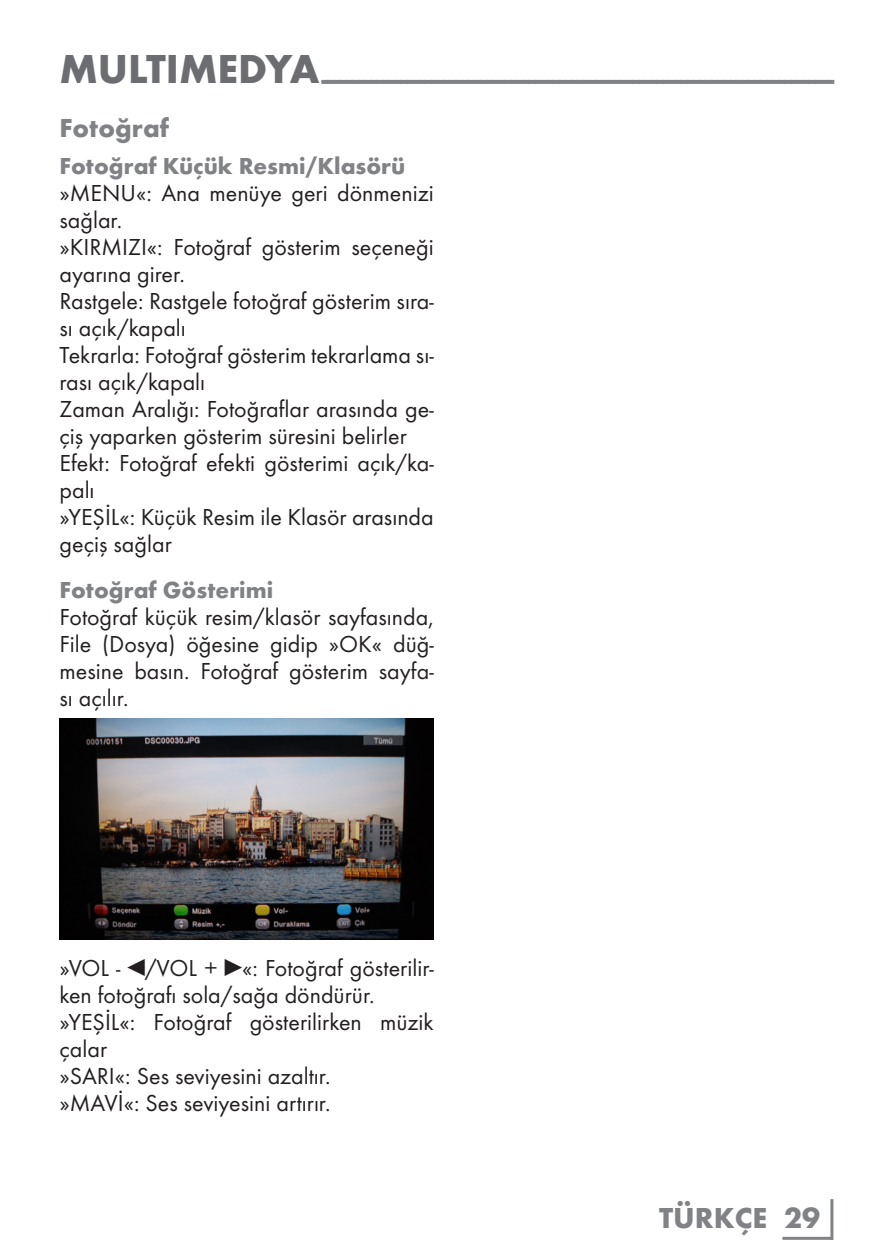
<style>
.page{position:relative;width:893px;height:1259px;background:#fff}
.page>*{position:absolute;margin:0;border:0;box-sizing:border-box;transform-origin:0 0}
.t1{font:700 30px "Futura TOT";color:#808285}
.t2{font:700 27px "Futura TOT";color:#808285}
.t3{font:24px/27px "Futura TOT Boo";color:#231f20}
.t4{font:700 24px "Futura TOT";color:#808285}
.s1{font-family:"Grund Son Dr";font-size:33px}
</style>
<div class="page">
<hr style="left:830px;top:1199px;width:3px;height:40px;background:#808285">
<hr style="left:782px;top:1236px;width:51px;height:3px;background:#808285">
<img style="left:60px;top:718px;width:374px;height:221px">
<p class="t1" style="left:60px;top:60px;width:776px"><sup>MULTIMEDYA</sup>------------------------------------------------------------------------------------</p>
<p class="t2" style="left:60px;top:111px;width:111px">Fotoğraf</p>
<p class="t4" style="left:60px;top:151px;width:347px">Fotoğraf Küçük Resmi/Klasörü</p>
<p class="t3" style="left:60px;top:180px;width:376px">»MENU«: Ana menüye geri dönmenizi sağlar.<br>»KIRMIZI«: Fotoğraf gösterim seçeneği ayarına girer.<br>Rastgele: Rastgele fotoğraf gösterim sıra&shy;sı açık/kapalı<br>Tekrarla: Fotoğraf gösterim tekrarlama sı&shy;rası açık/kapalı<br>Zaman Aralığı: Fotoğraflar arasında ge&shy;çiş yaparken gösterim süresini belirler<br>Efekt: Fotoğraf efekti gösterimi açık/ka&shy;palı<br>»YEŞİL«: Küçük Resim ile Klasör arasında geçiş sağlar</p>
<p class="t4" style="left:60px;top:575px;width:215px">Fotoğraf Gösterimi</p>
<p class="t3" style="left:60px;top:603px;width:376px;text-align:justify">Fotoğraf küçük resim/klasör sayfasında, File (Dosya) öğesine gidip »OK« düğ&shy;mesine basın. Fotoğraf gösterim sayfa&shy;sı açılır.</p>
<p class="t3" style="left:60px;top:954px;width:376px">»VOL - <span class="s1">r</span>/VOL + <span class="s1">e</span>«: Fotoğraf gösterilir&shy;ken fotoğrafı sola/sağa döndürür. »YEŞİL«: Fotoğraf gösterilirken müzik çalar<br>»SARI«: Ses seviyesini azaltır.<br>»MAVİ«: Ses seviyesini artırır.</p>
<p class="t1" style="left:659px;top:1199px;width:163px">TÜRKÇE 29</p>
</div>
